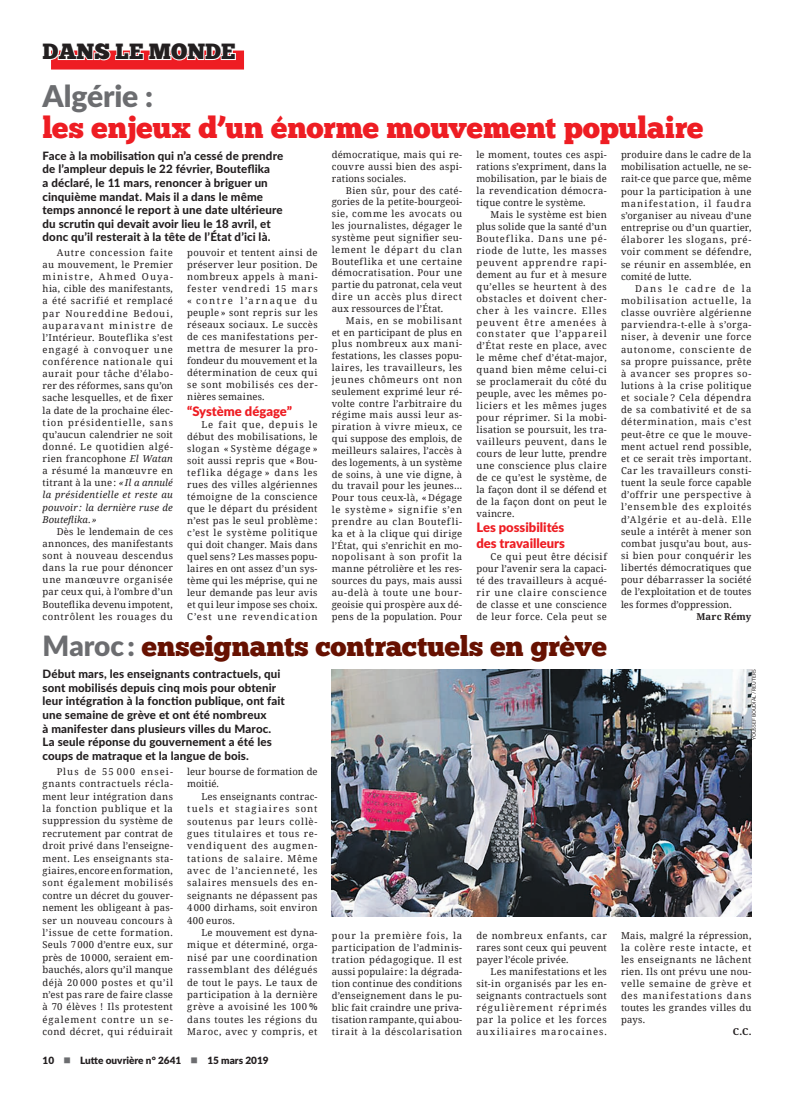
<style>
.page{position:relative;width:794px;height:1106px;background:#fff}
.page>*{position:absolute;margin:0;border:0;box-sizing:border-box;transform-origin:0 0}
.t1{font:30px "Chunk Five";letter-spacing:-.005em;color:#ee1d23}
.t2{font:900 30px "Lato";letter-spacing:-.005em;color:#6c6d70}
.t3{font:28px "Chunk Five";letter-spacing:-.005em;color:#671101}
.t4{font:22px "Chunk Five";color:#231f20}
.t5{font:900 13px/15.7px "Lato";color:#ee1d23}
.t6{font:800 11.5px/13.5px "Lato";letter-spacing:.01em;color:#231f20}
.t7{font:900 10px "Lato";color:#231f20}
.t8{font:9.5px/12.1px "Noto Serif";letter-spacing:.035em;color:#231f20;text-align:justify}
.t9{font:9.5px/12.4px "Noto Serif";letter-spacing:.005em;color:#231f20}
.t10{font:700 9.5px "Noto Serif";letter-spacing:.01em;color:#231f20}
.t11{font:5px "Lato";color:#231f20}
.s1{font-style:italic}
.s2{font-family:"Lato";font-weight:900;color:#6c6d70}
.s3{color:#6c6d70}
</style>
<div class="page">
<div style="left:51px;top:51px;width:193px;height:19px;background:#ee1d23"></div>
<svg style="left:51px;top:50px;width:186px;height:11px"></svg>
<img style="left:332px;top:669px;width:419px;height:247px">
<h3 class="t4" style="left:43px;top:38px;width:194px">DANS LE MONDE</h3>
<h1 class="t2" style="left:43px;top:73px;width:112px">Algérie :</h1>
<h1 class="t1" style="left:43px;top:109px;width:662px">les enjeux d’un énorme mouvement populaire</h1>
<p class="t6" style="left:43px;top:148px;width:242px">Face à la mobilisation qui n’a cessé de prendre de l’ampleur depuis le 22 février, Bouteflika<br>a déclaré, le 11 mars, renoncer à briguer un cinquième mandat. Mais il a dans le même temps annoncé le report à une date ultérieure du scrutin qui devait avoir lieu le 18 avril, et donc qu’il resterait à la tête de l’État d’ici là.</p>
<p class="t8" style="left:43px;top:246px;width:132px;text-indent:14px">Autre concession faite au mouvement, le Premier ministre, Ahmed Ouya&shy;hia, cible des manifestants, a été sacrifié et remplacé par Noureddine Bedoui, auparavant ministre de l’Intérieur. Bouteflika s’est engagé à convoquer une conférence nationale qui aurait pour tâche d’élabo&shy;rer des réformes, sans qu’on sache lesquelles, et de fixer la date de la prochaine élec&shy;tion présidentielle, sans qu’aucun calendrier ne soit donné. Le quotidien algé&shy;rien francophone <span class="s1">El Watan </span>a résumé la manœuvre en titrant à la une: <span class="s1">«Il a annulé la présidentielle et reste au pouvoir : la dernière ruse de Bouteflika. »</span></p>
<p class="t8" style="left:43px;top:525px;width:132px;text-indent:14px">Dès le lendemain de ces annonces, des manifestants sont à nouveau descendus dans la rue pour dénoncer une manœuvre organisée par ceux qui, à l’ombre d’un Bouteflika devenu impotent, contrôlent les rouages du</p>
<p class="t8" style="left:332px;top:148px;width:132px;line-height:11.8px">démocratique, mais qui re&shy;couvre aussi bien des aspi&shy;rations sociales.</p>
<p class="t8" style="left:332px;top:184px;width:132px;line-height:11.8px;text-indent:14px">Bien sûr, pour des caté&shy;gories de la petite-bourgeoi&shy;sie, comme les avocats ou les journalistes, dégager le système peut signifier seu&shy;lement le départ du clan Bouteflika et une certaine démocratisation. Pour une partie du patronat, cela veut dire un accès plus direct aux ressources de l’État.</p>
<p class="t8" style="left:332px;top:314px;width:132px;line-height:11.8px;text-indent:14px">Mais, en se mobilisant et en participant de plus en plus nombreux aux mani&shy;festations, les classes popu&shy;laires, les travailleurs, les jeunes chômeurs ont non seulement exprimé leur ré&shy;volte contre l’arbitraire du régime mais aussi leur as&shy;piration à vivre mieux, ce qui suppose des emplois, de meilleurs salaires, l’accès à des logements, à un système de soins, à une vie digne, à du travail pour les jeunes… Pour tous ceux-là, « Dégage le système » signifie s’en prendre au clan Boutefli&shy;ka et à la clique qui dirige l’État, qui s’enrichit en mo&shy;nopolisant à son profit la manne pétrolière et les res&shy;sources du pays, mais aussi au-delà à toute une bour&shy;geoisie qui prospère aux dé&shy;pens de la population. Pour</p>
<p class="t8" style="left:621px;top:148px;width:132px">produire dans le cadre de la mobilisation actuelle, ne se&shy;rait-ce que parce que, même pour la participation à une manifestation, il faudra s’organiser au niveau d’une entreprise ou d’un quartier, élaborer les slogans, pré&shy;voir comment se défendre, se réunir en assemblée, en comité de lutte.</p>
<p class="t8" style="left:621px;top:282px;width:132px;text-indent:14px">Dans le cadre de la mobilisation actuelle, la classe ouvrière algérienne parviendra-t-elle à s’orga&shy;niser, à devenir une force autonome, consciente de sa propre puissance, prête à avancer ses propres so&shy;lutions à la crise politique et sociale ? Cela dépendra de sa combativité et de sa détermination, mais c’est peut-être ce que le mouve&shy;ment actuel rend possible, et ce serait très important.<br>Car les travailleurs consti&shy;tuent la seule force capable d’offrir une perspective à l’ensemble des exploités d’Algérie et au-delà. Elle seule a intérêt à mener son combat jusqu’au bout, aus&shy;si bien pour conquérir les libertés démocratiques que pour débarrasser la société de l’exploitation et de toutes les formes d’oppression.</p>
<p class="t10" style="left:696px;top:609px;width:57px">Marc Rémy</p>
<p class="t8" style="left:476px;top:148px;width:132px">le moment, toutes ces aspi&shy;rations s’expriment, dans la mobilisation, par le biais de la revendication démocra&shy;tique contre le système.</p>
<p class="t8" style="left:476px;top:208px;width:132px;text-indent:14px">Mais le système est bien plus solide que la santé d’un Bouteflika. Dans une pé&shy;riode de lutte, les masses peuvent apprendre rapi&shy;dement au fur et à mesure qu’elles se heurtent à des obstacles et doivent cher&shy;cher à les vaincre. Elles peuvent être amenées à constater que l’appareil d’État reste en place, avec le même chef d’état-major, quand bien même celui-ci se proclamerait du côté du peuple, avec les mêmes po&shy;liciers et les mêmes juges pour réprimer. Si la mobi&shy;lisation se poursuit, les tra&shy;vailleurs peuvent, dans le cours de leur lutte, prendre une conscience plus claire de ce qu’est le système, de la façon dont il se défend et de la façon dont on peut le vaincre.</p>
<h3 class="t5" style="left:476px;top:519px;width:90px">Les possibilités des travailleurs</h3>
<p class="t8" style="left:476px;top:550px;width:132px;text-indent:14px">Ce qui peut être décisif pour l’avenir sera la capaci&shy;té des travailleurs à acqué&shy;rir une claire conscience de classe et une conscience de leur force. Cela peut se</p>
<p class="t8" style="left:187px;top:246px;width:132px">pouvoir et tentent ainsi de préserver leur position. De nombreux appels à mani&shy;fester vendredi 15 mars « contre l’arnaque du peuple » sont repris sur les réseaux sociaux. Le succès de ces manifestations per&shy;mettra de mesurer la pro&shy;fondeur du mouvement et la détermination de ceux qui se sont mobilisés ces der&shy;nières semaines.</p>
<h3 class="t5" style="left:187px;top:402px;width:106px">“Système dégage”</h3>
<p class="t8" style="left:187px;top:418px;width:132px;text-indent:14px">Le fait que, depuis le début des mobilisations, le slogan « Système dégage » soit aussi repris que «Bou&shy;teflika dégage » dans les rues des villes algériennes témoigne de la conscience que le départ du président n’est pas le seul problème : c’est le système politique qui doit changer. Mais dans quel sens? Les masses popu&shy;laires en ont assez d’un sys&shy;tème qui les méprise, qui ne leur demande pas leur avis et qui leur impose ses choix.<br>C’est une revendication</p>
<h2 class="t3" style="left:43px;top:629px;width:566px"><span class="s2">Maroc :</span> enseignants contractuels en grève</h2>
<p class="t6" style="left:43px;top:666px;width:244px">Début mars, les enseignants contractuels, qui sont mobilisés depuis cinq mois pour obtenir leur intégration à la fonction publique, ont fait une semaine de grève et ont été nombreux<br>à manifester dans plusieurs villes du Maroc.<br>La seule réponse du gouvernement a été les coups de matraque et la langue de bois.</p>
<p class="t8" style="left:43px;top:765px;width:132px;line-height:12.4px;text-indent:14px">Plus de 55 000 ensei&shy;gnants contractuels récla&shy;ment leur intégration dans la fonction publique et la suppression du système de recrutement par contrat de droit privé dans l’enseigne&shy;ment. Les enseignants sta&shy;giaires, encore en formation, sont également mobilisés contre un décret du gouver&shy;nement les obligeant à pas&shy;ser un nouveau concours à l’issue de cette formation.<br>Seuls 7000 d’entre eux, sur près de 10000, seraient em&shy;bauchés, alors qu’il manque déjà 20 000 postes et qu’il n’est pas rare de faire classe à 70 élèves ! Ils protestent également contre un se&shy;cond décret, qui réduirait</p>
<p class="t9" style="left:187px;top:765px;width:132px">leur bourse de formation de moitié.</p>
<p class="t8" style="left:187px;top:789px;width:132px;line-height:12.4px;text-indent:14px">Les enseignants contrac&shy;tuels et stagiaires sont soutenus par leurs collè&shy;gues titulaires et tous re&shy;vendiquent des augmen&shy;tations de salaire. Même avec de l’ancienneté, les salaires mensuels des en&shy;seignants ne dépassent pas 4000 dirhams, soit environ 400 euros.</p>
<p class="t8" style="left:187px;top:926px;width:132px;line-height:12.4px;text-indent:14px">Le mouvement est dyna&shy;mique et déterminé, orga&shy;nisé par une coordination rassemblant des délégués de tout le pays. Le taux de participation à la dernière grève a avoisiné les 100 % dans toutes les régions du Maroc, avec y compris, et</p>
<p class="t8" style="left:332px;top:929px;width:132px">pour la première fois, la participation de l’adminis&shy;tration pédagogique. Il est aussi populaire: la dégrada&shy;tion continue des conditions d’enseignement dans le pu&shy;blic fait craindre une priva&shy;tisation rampante, qui abou&shy;tirait à la déscolarisation</p>
<p class="t8" style="left:476px;top:929px;width:132px">de nombreux enfants, car rares sont ceux qui peuvent payer l’école privée.</p>
<p class="t8" style="left:476px;top:965px;width:132px;text-indent:14px">Les manifestations et les sit-in organisés par les en&shy;seignants contractuels sont régulièrement réprimés par la police et les forces auxiliaires marocaines.</p>
<p class="t7" style="left:43px;top:1053px;width:228px">10 <span class="s3">■</span> Lutte ouvrière n° 2641 <span class="s3">■</span> 15 mars 2019</p>
<p class="t11" style="left:750px;top:740px;width:73px;rotate:-90deg">YOUSSEF BOUDIAL / REUTERS</p>
<p class="t8" style="left:621px;top:929px;width:132px">Mais, malgré la répression, la colère reste intacte, et les enseignants ne lâchent rien. Ils ont prévu une nou&shy;velle semaine de grève et des manifestations dans toutes les grandes villes du pays.</p>
<p class="t10" style="left:732px;top:1024px;width:20px">C.C.</p>
</div>
